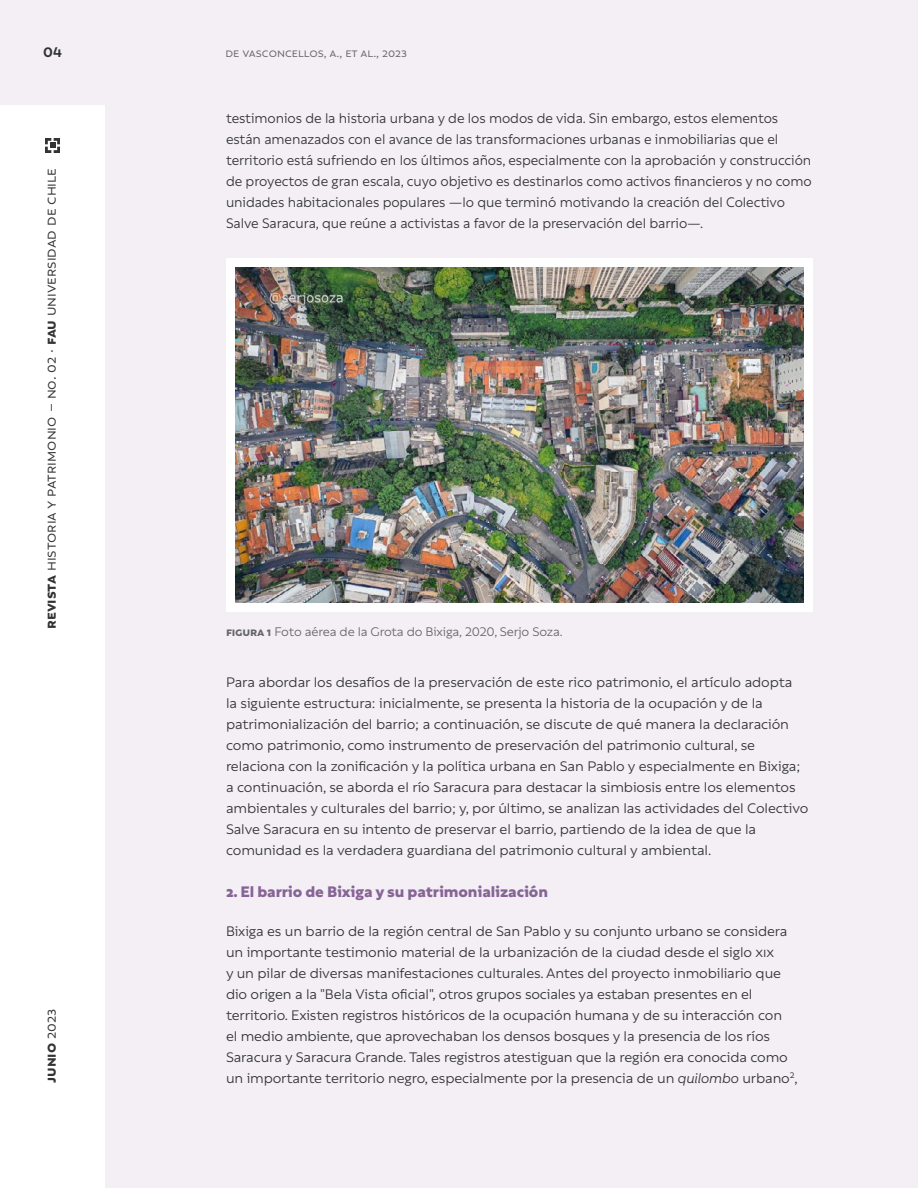
<style>
.page{position:relative;width:918px;height:1188px;background:#f3eff5}
.page>*{position:absolute;margin:0;border:0;box-sizing:border-box;transform-origin:0 0}
.t1{font:16.5px "Rebrand Txt";color:#333}
.t2{font:900 16.5px "Rebrand Txt";letter-spacing:-.01em;color:#876496}
.t3{font:700 16.5px "Rebrand Txt";color:#333}
.Cuerpo{font:15px/21px "Rebrand Txt";letter-spacing:-.01em;color:#333}
.Cuerpo-2{font:15px/21px "Rebrand Txt";letter-spacing:-.01em;color:#333;scale:.96 1}
.t4{font:700 15px "Rebrand Txt";color:#333}
.t5{font:13.5px "Rebrand Txt";letter-spacing:-.015em;color:#666}
.s1{font-weight:700}
.s2{font-weight:400}
.s3{font-style:italic}
</style>
<div class="page">
<div style="left:0;top:105px;width:105px;height:1083px;background:#fff"></div>
<svg style="left:45px;top:138px;width:15px;height:15px"></svg>
<img style="left:226px;top:258px;width:587px;height:354px">
<p class="t4" style="left:43px;top:43px;width:20px">04</p>
<p class="t5" style="left:225px;top:45px;width:183px">de vasconcellos, a., et al., 2023</p>
<p class="t1" style="left:42px;top:629px;width:463px;rotate:-90deg"><span class="s1">revista</span> historia y patrimonio – no. 02 · <span class="s1">fau</span> universidad de chile</p>
<p class="t3" style="left:41px;top:1083px;width:76px;rotate:-90deg">junio <span class="s2">2023</span></p>
<p class="Cuerpo-2" style="left:226px;top:108px;width:612px">testimonios de la historia urbana y de los modos de vida. Sin embargo, estos elementos están amenazados con el avance de las transformaciones urbanas e inmobiliarias que el territorio está sufriendo en los últimos años, especialmente con la aprobación y construcción de proyectos de gran escala, cuyo objetivo es destinarlos como activos financieros y no como unidades habitacionales populares —lo que terminó motivando la creación del Colectivo Salve Saracura, que reúne a activistas a favor de la preservación del barrio—.</p>
<p class="t5" style="left:226px;top:624px;width:338px"><span class="s1">figura 1</span> Foto aérea de la Grota do Bixiga, 2020, Serjo Soza.</p>
<p class="Cuerpo" style="left:226px;top:672px;width:584px">Para abordar los desafíos de la preservación de este rico patrimonio, el artículo adopta<br>la siguiente estructura: inicialmente, se presenta la historia de la ocupación y de la patrimonialización del barrio; a continuación, se discute de qué manera la declaración como patrimonio, como instrumento de preservación del patrimonio cultural, se relaciona con la zonificación y la política urbana en San Pablo y especialmente en Bixiga; a continuación, se aborda el río Saracura para destacar la simbiosis entre los elementos ambientales y culturales del barrio; y, por último, se analizan las actividades del Colectivo Salve Saracura en su intento de preservar el barrio, partiendo de la idea de que la comunidad es la verdadera guardiana del patrimonio cultural y ambiental.</p>
<p class="t2" style="left:226px;top:882px;width:324px">2. El barrio de Bixiga y su patrimonialización</p>
<p class="Cuerpo" style="left:226px;top:921px;width:573px">Bixiga es un barrio de la región central de San Pablo y su conjunto urbano se considera un importante testimonio material de la urbanización de la ciudad desde el siglo XIX<br>y un pilar de diversas manifestaciones culturales. Antes del proyecto inmobiliario que dio origen a la "Bela Vista oficial", otros grupos sociales ya estaban presentes en el territorio. Existen registros históricos de la ocupación humana y de su interacción con<br>el medio ambiente, que aprovechaban los densos bosques y la presencia de los ríos Saracura y Saracura Grande. Tales registros atestiguan que la región era conocida como un importante territorio negro, especialmente por la presencia de un <span class="s3">quilombo</span> urbano<sup>2</sup>,</p>
</div>
